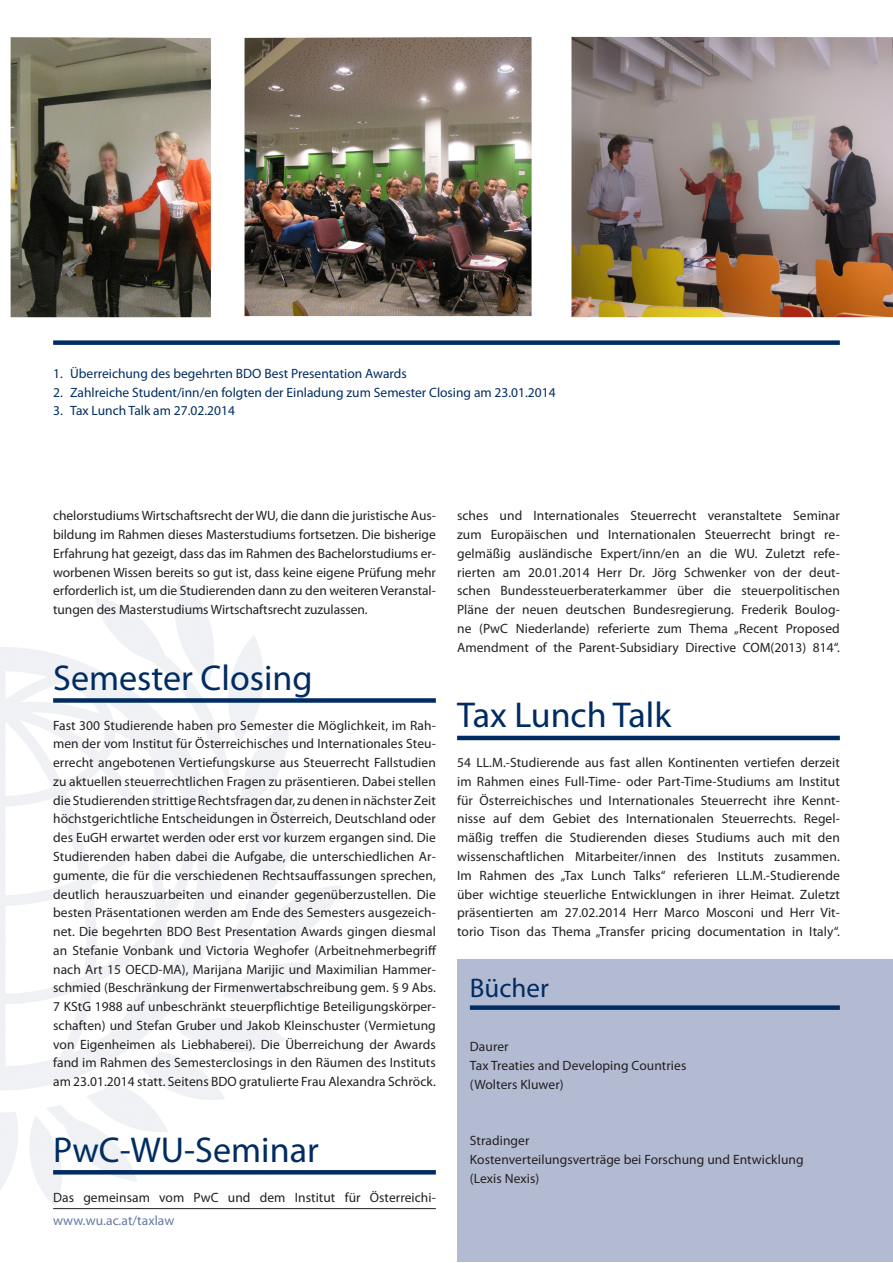
<style>
.page{position:relative;width:893px;height:1263px;background:#fff}
.page>*{position:absolute;margin:0;border:0;box-sizing:border-box;transform-origin:0 0}
.Headline{font:36px "Myriad Pro";color:#002c62}
.t1{font:27px "Myriad Pro";color:#002c62}
.t2{font:13.5px/18.8px "Myriad Pro";letter-spacing:.005em;color:#231f20;text-align:justify}
.Bildunterschrift{font:13.5px "Myriad Pro";color:#002c62}
.t3{font:13.5px "Myriad Pro";letter-spacing:.005em;color:#6578a2}
</style>
<div class="page">
<img style="left:0;top:579px;width:385px;height:631px">
<div style="left:53px;top:698px;width:383px;height:5px;background:#002c62"></div>
<svg style="left:53px;top:1170px;width:383px;height:4px;background:#042f64"></svg>
<hr style="left:457px;top:736px;width:383px;height:4px;background:#002c62">
<div style="left:53px;top:340px;width:787px;height:5px;background:#002c62"></div>
<div style="left:457px;top:959px;width:436px;height:303px;background:#b3bbd3"></div>
<div style="left:470px;top:1005px;width:370px;height:5px;background:#002c62"></div>
<hr style="left:53px;top:1208px;width:383px;height:1px;background:#231f20">
<img style="left:571px;top:37px;width:322px;height:280px">
<img style="left:245px;top:37px;width:287px;height:279px">
<img style="left:11px;top:37px;width:200px;height:280px">
<p class="Bildunterschrift" style="left:53px;top:365px;width:355px">1. Überreichung des begehrten BDO Best Presentation Awards</p>
<p class="Bildunterschrift" style="left:53px;top:384px;width:504px">2. Zahlreiche Student/inn/en folgten der Einladung zum Semester Closing am 23.01.2014</p>
<p class="Bildunterschrift" style="left:53px;top:403px;width:183px">3. Tax Lunch Talk am 27.02.2014</p>
<p class="t2" style="left:53px;top:506px;width:384px">chelorstudiums Wirtschaftsrecht der WU, die dann die juristische Aus&shy;bildung im Rahmen dieses Masterstudiums fortsetzen. Die bisherige Erfahrung hat gezeigt, dass das im Rahmen des Bachelorstudiums er&shy;worbenen Wissen bereits so gut ist, dass keine eigene Prüfung mehr erforderlich ist, um die Studierenden dann zu den weiteren Veranstal&shy;tungen des Masterstudiums Wirtschaftsrecht zuzulassen.</p>
<p class="Headline" style="left:53px;top:655px;width:261px">Semester Closing</p>
<p class="t2" style="left:53px;top:716px;width:385px">Fast 300 Studierende haben pro Semester die Möglichkeit, im Rah&shy;men der vom Institut für Österreichisches und Internationales Steu&shy;errecht angebotenen Vertiefungskurse aus Steuerrecht Fallstudien zu aktuellen steuerrechtlichen Fragen zu präsentieren. Dabei stellen die Studierenden strittige Rechtsfragen dar, zu denen in nächster Zeit höchstgerichtliche Entscheidungen in Österreich, Deutschland oder des EuGH erwartet werden oder erst vor kurzem ergangen sind. Die Studierenden haben dabei die Aufgabe, die unterschiedlichen Ar&shy;gumente, die für die verschiedenen Rechtsauffassungen sprechen, deutlich herauszuarbeiten und einander gegenüberzustellen. Die besten Präsentationen werden am Ende des Semesters ausgezeich&shy;net. Die begehrten BDO Best Presentation Awards gingen diesmal an Stefanie Vonbank und Victoria Weghofer (Arbeitnehmerbegriff nach Art 15 OECD-MA), Marijana Marijic und Maximilian Hammer&shy;schmied (Beschränkung der Firmenwertabschreibung gem. § 9 Abs.<br>7 KStG 1988 auf unbeschränkt steuerpflichtige Beteiligungskörper&shy;schaften) und Stefan Gruber und Jakob Kleinschuster (Vermietung von Eigenheimen als Liebhaberei). Die Überreichung der Awards fand im Rahmen des Semesterclosings in den Räumen des Instituts am 23.01.2014 statt. Seitens BDO gratulierte Frau Alexandra Schröck.</p>
<p class="Headline" style="left:53px;top:1127px;width:267px">PwC-WU-Seminar</p>
<p class="t2" style="left:53px;top:1187px;width:384px">Das gemeinsam vom PwC und dem Institut für Österreichi-</p>
<p class="t3" style="left:53px;top:1212px;width:123px">www.wu.ac.at/taxlaw</p>
<p class="t2" style="left:457px;top:506px;width:384px">sches und Internationales Steuerrecht veranstaltete Seminar zum Europäischen und Internationalen Steuerrecht bringt re&shy;gelmäßig ausländische Expert/inn/en an die WU. Zuletzt refe&shy;rierten am 20.01.2014 Herr Dr. Jörg Schwenker von der deut&shy;schen Bundessteuerberaterkammer über die steuerpolitischen Pläne der neuen deutschen Bundesregierung. Frederik Boulog&shy;ne (PwC Niederlande) referierte zum Thema „Recent Proposed Amendment of the Parent-Subsidiary Directive COM(2013) 814“.</p>
<p class="Headline" style="left:457px;top:693px;width:216px">Tax Lunch Talk</p>
<p class="t2" style="left:457px;top:753px;width:384px">54 LL.M.-Studierende aus fast allen Kontinenten vertiefen derzeit im Rahmen eines Full-Time- oder Part-Time-Studiums am Institut für Österreichisches und Internationales Steuerrecht ihre Kennt&shy;nisse auf dem Gebiet des Internationalen Steuerrechts. Regel&shy;mäßig treffen die Studierenden dieses Studiums auch mit den wissenschaftlichen Mitarbeiter/innen des Instituts zusammen.<br>Im Rahmen des „Tax Lunch Talks“ referieren LL.M.-Studierende über wichtige steuerliche Entwicklungen in ihrer Heimat. Zuletzt präsentierten am 27.02.2014 Herr Marco Mosconi und Herr Vit&shy;torio Tison das Thema „Transfer pricing documentation in Italy“.</p>
<p class="t1" style="left:470px;top:971px;width:80px">Bücher</p>
<p class="t2" style="left:470px;top:1037px;width:40px">Daurer</p>
<p class="t2" style="left:470px;top:1056px;width:218px">Tax Treaties and Developing Countries</p>
<p class="t2" style="left:470px;top:1075px;width:95px">(Wolters Kluwer)</p>
<p class="t2" style="left:470px;top:1131px;width:61px">Stradinger</p>
<p class="t2" style="left:470px;top:1150px;width:335px">Kostenverteilungsverträge bei Forschung und Entwicklung</p>
<p class="t2" style="left:470px;top:1168px;width:71px">(Lexis Nexis)</p>
</div>
